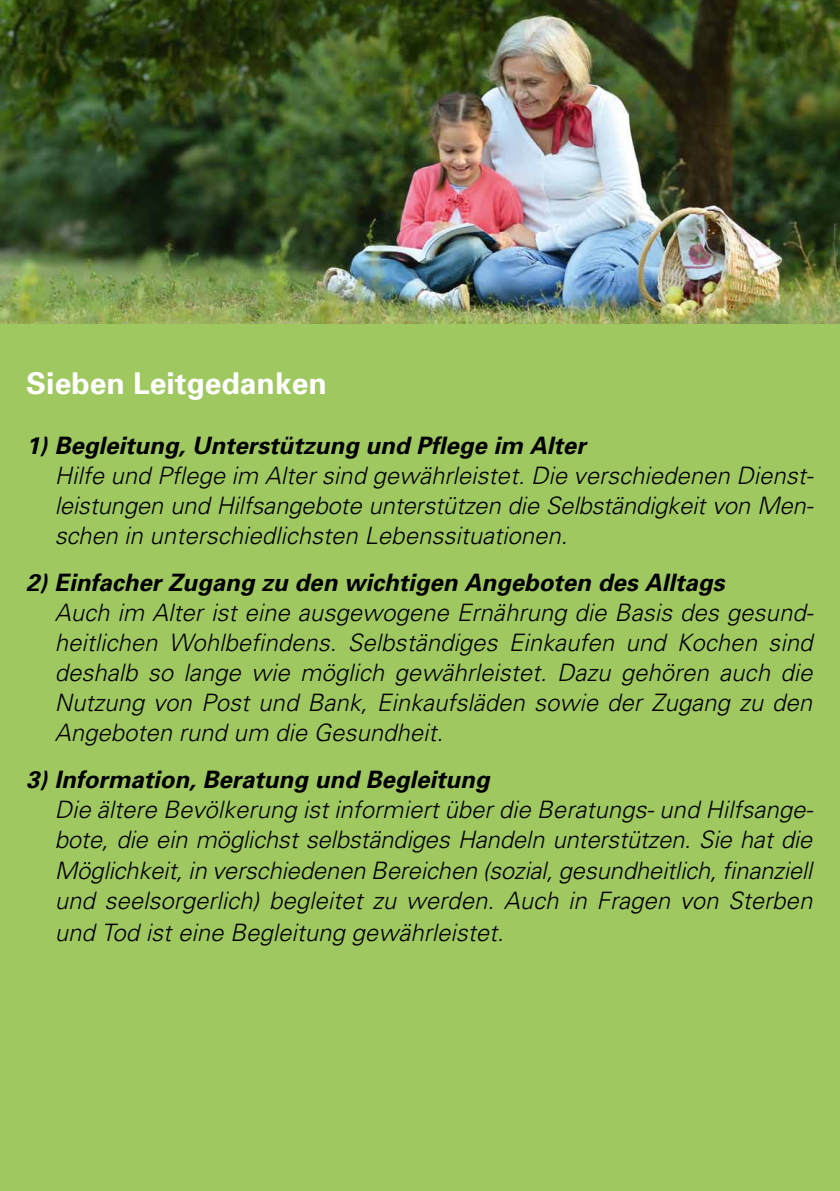
<style>
.page{position:relative;width:840px;height:1191px;background:#fff}
.page>*{position:absolute;margin:0;border:0;box-sizing:border-box;transform-origin:0 0}
.t1{font:700 30px "Univers";color:#fff}
.t2{font:italic 300 24px/30px "Univers";color:#000;text-align:justify}
.t3{font:italic 700 24px "Univers";color:#000}
</style>
<div class="page">
<div style="left:0;top:0;width:839px;height:1191px;background:#a0c860"></div>
<img style="left:0;top:0;width:839px;height:323px">
<p class="t1" style="left:26px;top:365px;width:302px">Sieben Leitgedanken</p>
<p class="t3" style="left:26px;top:431px;width:560px">1) Begleitung, Unterstützung und Pflege im Alter</p>
<p class="t2" style="left:55px;top:461px;width:760px">Hilfe und Pflege im Alter sind gewährleistet. Die verschiedenen Dienst&shy;leistungen und Hilfsangebote unterstützen die Selbständigkeit von Men&shy;schen in unterschiedlichsten Lebenssituationen.</p>
<p class="t3" style="left:26px;top:568px;width:699px">2) Einfacher Zugang zu den wichtigen Angeboten des Alltags</p>
<p class="t2" style="left:55px;top:598px;width:760px">Auch im Alter ist eine ausgewogene Ernährung die Basis des gesund&shy;heitlichen Wohlbefindens. Selbständiges Einkaufen und Kochen sind deshalb so lange wie möglich gewährleistet. Dazu gehören auch die Nutzung von Post und Bank, Einkaufsläden sowie der Zugang zu den Angeboten rund um die Gesundheit.</p>
<p class="t3" style="left:26px;top:765px;width:464px">3) Information, Beratung und Begleitung</p>
<p class="t2" style="left:55px;top:794px;width:759px">Die ältere Bevölkerung ist informiert über die Beratungs- und Hilfsange&shy;bote, die ein möglichst selbständiges Handeln unterstützen. Sie hat die Möglichkeit, in verschiedenen Bereichen (sozial, gesundheitlich, finanziell und seelsorgerlich) begleitet zu werden. Auch in Fragen von Sterben und Tod ist eine Begleitung gewährleistet.</p>
</div>
